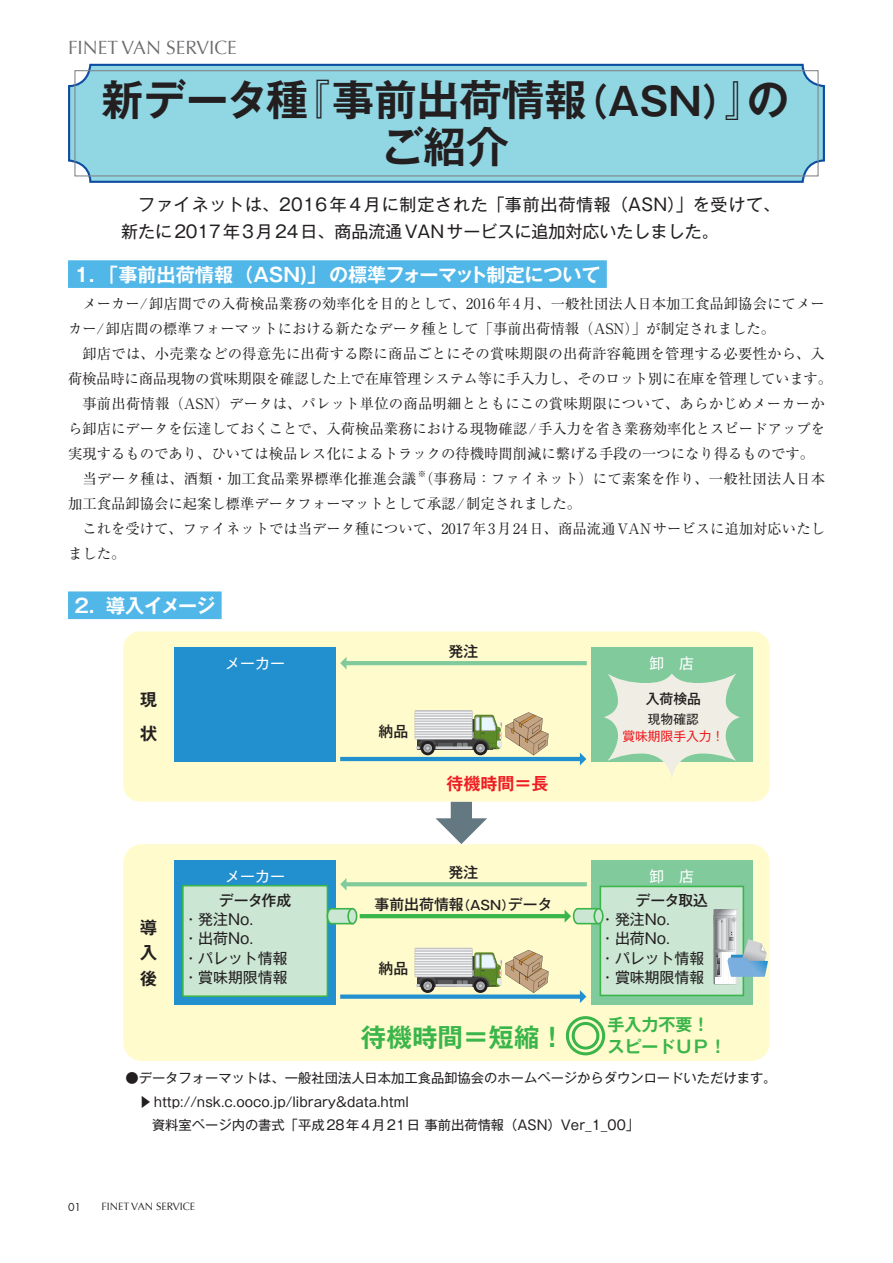
<style>
.page{position:relative;width:893px;height:1263px;background:#fff}
.page>*{position:absolute;margin:0;border:0;box-sizing:border-box;transform-origin:0 0}
.t1{font:700 42.45px/46.8px "Gothic MB101 Pr 6 N De";color:#231f20;text-align:center}
.t2{font:700 25.5px "Gothic MB101 Pr 6 N De";color:#3ab54a}
.t3{font:700 19.2px "Gothic MB101 Pr 6 N De";letter-spacing:-.01em;color:#fff}
.t4{font:19.2px "Optima";color:#6c6d70}
.t5{font:16.95px/27.6px "Gothic MB101 Pr 6 N";letter-spacing:.05em;color:#231f20}
.t6{font:700 16.95px/21.3px "Gothic MB101 Pr 6 N De";color:#3ab54a}
.t7{font:700 16.95px "Gothic MB101 Pr 6 N De";color:#ee1d23}
.t8{font:700 16.95px/25.5px "Gothic MB101 Pr 6 N De";color:#231f20}
.t9{font:14.85px/19.2px "Gothic MB101 Pr 6 N";color:#231f20}
.t10{font:500 14.85px "Gothic MB101 Pr 6 N";color:#231f20}
.t11{font:14.85px "Gothic MB101 Pr 6 N";color:#fff}
.t12{font:14.4px/25px "Ryumin Pr 6 N";color:#231f20}
.t13{font:500 13.8px "Gothic MB101 Pr 6 N";color:#231f20}
.t14{font:13.35px "Gothic MB101 Pr 6 N";color:#231f20}
.t15{font:12.75px "Gothic MB101 Pr 6 N";color:#ee1d23}
.t16{font:12.75px "Gothic MB101 Pr 6 N";color:#231f20}
.t17{font:10.65px "Optima";color:#231f20}
.t18{font:10.65px "Futura";color:#231f20}
.t19{font:8.4px "Ryumin Pr 6 N";color:#231f20}
.s1{font-size:38.25px}
.s2{font-size:12.75px}
</style>
<div class="page">
<div style="left:69px;top:65px;width:755px;height:117px;background:#91d6e3;border-radius:21px"></div>
<div style="left:68px;top:64px;width:757px;height:119px;border:2px solid #0d4da1;border-radius:21px"></div>
<div style="left:68px;top:260px;width:539px;height:28px;background:#50b7e8"></div>
<div style="left:68px;top:591px;width:154px;height:28px;background:#50b7e8"></div>
<div style="left:123px;top:844px;width:647px;height:217px;background:#fffbcc;border-radius:19px"></div>
<div style="left:451px;top:801px;width:21px;height:21px;background:#647882"></div>
<svg style="left:436px;top:818px;width:51px;height:26px"></svg>
<div style="left:174px;top:860px;width:162px;height:145px;background:#228fcf"></div>
<div style="left:183px;top:886px;width:144px;height:110px;background:#cbe6d3"></div>
<div style="left:182px;top:885px;width:146px;height:112px;border:2px solid #3ab54a"></div>
<div style="left:591px;top:860px;width:162px;height:145px;background:#80ca9c"></div>
<svg style="left:326px;top:907px;width:29px;height:18px"></svg>
<div style="left:348px;top:909px;width:9px;height:15px;background:#cbe6d3;border-radius:50%"></div>
<div style="left:347px;top:908px;width:10px;height:16px;border:2px solid #3ab54a;border-radius:50%"></div>
<svg style="left:347px;top:882px;width:240px;height:4px"></svg>
<svg style="left:340px;top:878px;width:7px;height:13px"></svg>
<div style="left:340px;top:994px;width:241px;height:5px;background:#228fcf"></div>
<hr style="left:360px;top:914px;width:205px;height:4px;background:#3ab54a">
<svg style="left:565px;top:886px;width:205px;height:117px"></svg>
<div style="left:415px;top:948px;width:58px;height:29px;background:#c4c5c7"></div>
<svg style="left:415px;top:949px;width:133px;height:44px"></svg>
<svg style="left:565px;top:1016px;width:41px;height:40px"></svg>
<div style="left:123px;top:631px;width:647px;height:170px;background:#fffbcc;border-radius:16px"></div>
<div style="left:174px;top:647px;width:162px;height:115px;background:#228fcf"></div>
<div style="left:591px;top:647px;width:162px;height:115px;background:#80ca9c"></div>
<hr style="left:346px;top:661px;width:241px;height:4px;background:#80ca9c">
<svg style="left:340px;top:657px;width:7px;height:12px"></svg>
<hr style="left:340px;top:757px;width:241px;height:4px;background:#228fcf">
<svg style="left:580px;top:752px;width:6px;height:13px"></svg>
<div style="left:415px;top:710px;width:58px;height:30px;background:#bcbdc0"></div>
<svg style="left:415px;top:711px;width:133px;height:44px"></svg>
<svg style="left:604px;top:673px;width:136px;height:104px"></svg>
<div style="left:74px;top:70px;width:745px;height:106px;border:1px solid #808285"></div>
<h3 class="t4" style="left:68px;top:37px;width:170px">FINET VAN SERVICE</h3>
<h1 class="t1" style="left:101px;top:75px;width:690px">新データ種『事前出荷情報<span class="s1">（ASN）</span>』のご紹介</h1>
<p class="t5" style="left:121px;top:189px;width:661px">　ファイネットは、2016年4月に制定された「事前出荷情報（ASN）」を受けて、新たに2017年3月24日、商品流通VANサービスに追加対応いたしました。</p>
<h3 class="t3" style="left:72px;top:258px;width:530px">１．「事前出荷情報（ASN)」の標準フォーマット制定について</h3>
<p class="t12" style="left:68px;top:290px;width:766px">　メーカー/卸店間での入荷検品業務の効率化を目的として、2016年4月、一般社団法人日本加工食品卸協会にてメーカー/卸店間の標準フォーマットにおける新たなデータ種として「事前出荷情報（ASN）」が制定されました。<br>　卸店では、小売業などの得意先に出荷する際に商品ごとにその賞味期限の出荷許容範囲を管理する必要性から、入荷検品時に商品現物の賞味期限を確認した上で在庫管理システム等に手入力し、そのロット別に在庫を管理しています。　事前出荷情報（ASN）データは、パレット単位の商品明細とともにこの賞味期限について、あらかじめメーカーから卸店にデータを伝達しておくことで、入荷検品業務における現物確認/手入力を省き業務効率化とスピードアップを実現するものであり、ひいては検品レス化によるトラックの待機時間削減に繋げる手段の一つになり得るものです。　当データ種は、酒類・加工食品業界標準化推進会議（事務局：ファイネット）にて素案を作り、一般社団法人日本</p>
<p class="t19" style="left:418px;top:467px;width:10px">※</p>
<p class="t12" style="left:68px;top:490px;width:758px">加工食品卸協会に起案し標準データフォーマットとして承認/制定されました。<br>　これを受けて、ファイネットでは当データ種について、2017年3月24日、商品流通VANサービスに追加対応いたしました。</p>
<h3 class="t3" style="left:72px;top:589px;width:145px">２．導入イメージ</h3>
<p class="t8" style="left:140px;top:682px;width:18px;line-height:34px">現状</p>
<p class="t8" style="left:140px;top:913px;width:18px;text-align:justify">導入後</p>
<p class="t10" style="left:449px;top:639px;width:31px">発注</p>
<p class="t11" style="left:225px;top:651px;width:61px">メーカー</p>
<p class="t11" style="left:649px;top:651px;width:46px">卸　店</p>
<p class="t11" style="left:225px;top:864px;width:61px">メーカー</p>
<p class="t10" style="left:219px;top:888px;width:74px">データ作成</p>
<p class="t9" style="left:183px;top:909px;width:106px">・発注No.<br>・出荷No.<br>・パレット情報・賞味期限情報</p>
<p class="t10" style="left:378px;top:719px;width:31px">納品</p>
<p class="t7" style="left:446px;top:770px;width:104px">待機時間＝長</p>
<p class="t10" style="left:449px;top:860px;width:31px">発注</p>
<p class="t10" style="left:375px;top:892px;width:179px">事前出荷情報<span class="s2">（ASN）</span>データ</p>
<p class="t10" style="left:378px;top:956px;width:31px">納品</p>
<p class="t13" style="left:646px;top:687px;width:57px">入荷検品</p>
<p class="t16" style="left:648px;top:708px;width:53px">現物確認</p>
<p class="t15" style="left:622px;top:725px;width:104px">賞味期限手入力！</p>
<p class="t11" style="left:649px;top:864px;width:46px">卸　店</p>
<p class="t10" style="left:636px;top:888px;width:74px">データ取込</p>
<p class="t9" style="left:600px;top:909px;width:106px">・発注No.<br>・出荷No.<br>・パレット情報・賞味期限情報</p>
<h2 class="t2" style="left:361px;top:1016px;width:206px">待機時間＝短縮！</h2>
<p class="t6" style="left:608px;top:1013px;width:121px">手入力不要！スピードＵＰ！</p>
<p class="t14" style="left:125px;top:1067px;width:653px">●データフォーマットは、一般社団法人日本加工食品卸協会のホームページからダウンロードいただけます。</p>
<p class="t14" style="left:139px;top:1090px;width:272px">▶http://nsk.c.ooco.jp/library&amp;data.html</p>
<p class="t14" style="left:125px;top:1114px;width:515px">　　資料室ページ内の書式「平成28年4月21日 事前出荷情報（ASN）Ver_1_00」</p>
<p class="t18" style="left:68px;top:1199px;width:15px">01</p>
<p class="t17" style="left:102px;top:1200px;width:95px">FINET VAN SERVICE</p>
</div>
